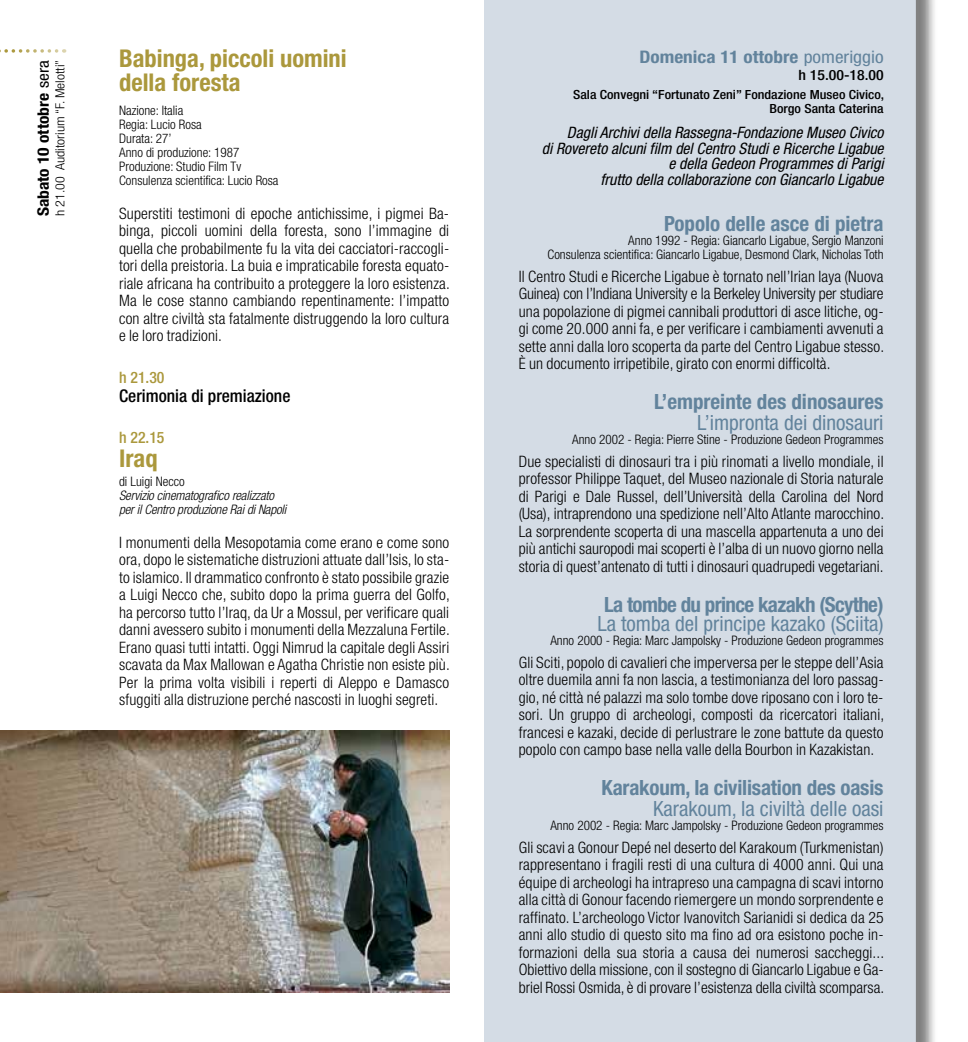
<style>
.page{position:relative;width:968px;height:1042px;background:#fff}
.page>*{position:absolute;margin:0;border:0;box-sizing:border-box;transform-origin:0 0}
.t1{font:700 condensed 24.5px/23.6px "Helvetica Neue LT Std";color:#ab983c}
.t2{font:condensed 21px "Helvetica Neue LT Std";color:#62839c}
.t3{font:700 condensed 21px "Helvetica Neue LT Std";letter-spacing:-.01em;color:#62839c}
.t4{font:700 condensed 21px "Helvetica Neue LT Std";letter-spacing:-.03em;color:#62839c}
.t5{font:500 condensed 17.5px "Helvetica Neue LT Std";color:#000}
.t6{font:700 condensed 17.32px "Helvetica Neue LT Std";color:#62839c;scale:1.11 1}
.t7{font:300 condensed 15.75px/17.5px "Helvetica Neue LT Std";letter-spacing:.01em;color:#000;text-align:justify}
.t8{font:italic condensed 15.75px/15.8px "Helvetica Neue LT Std";color:#000;text-align:right}
.t9{font:700 condensed 15.75px "Helvetica Neue LT Std";color:#000;scale:1.11 1}
.t10{font:500 condensed 15.75px "Helvetica Neue LT Std";color:#ab983c}
.t11{font:500 condensed 14.17px "Helvetica Neue LT Std";color:#000;scale:1.11 1}
.t12{font:300 condensed 13.12px/14px "Helvetica Neue LT Std";color:#000}
.t13{font:italic 300 condensed 13.12px/14px "Helvetica Neue LT Std";letter-spacing:-.01em;color:#000}
.t14{font:500 condensed 12.6px/14px "Helvetica Neue LT Std";color:#000;text-align:right;scale:1.11 1}
.t15{font:300 condensed 12.6px "Helvetica Neue LT Std";color:#000;scale:1.11 1}
.s1{font-weight:400}
</style>
<div class="page">
<svg style="left:0;top:49px;width:57px;height:4px"></svg>
<div style="left:486px;top:0;width:451px;height:1042px;background:#000;opacity:.5"></div>
<div style="left:484px;top:0;width:431px;height:1042px;background:#d4dce5"></div>
<img style="left:0;top:730px;width:449px;height:262px">
<p class="t9" style="left:34px;top:216px;width:142px;rotate:-90deg">Sabato 10 ottobre <span class="s1">sera</span></p>
<p class="t15" style="left:53px;top:216px;width:142px;rotate:-90deg">h 21.00 Auditorium “F. Melotti”</p>
<h1 class="t1" style="left:119px;top:46px;width:229px">Babinga, piccoli uomini della foresta</h1>
<p class="t12" style="left:119px;top:103px;width:161px">Nazione: Italia<br>Regia: Lucio Rosa<br>Durata: 27’<br>Anno di produzione: 1987<br>Produzione: Studio Film Tv<br>Consulenza scientifica: Lucio Rosa</p>
<p class="t7" style="left:119px;top:204px;width:332px">Superstiti testimoni di epoche antichissime, i pigmei Ba&shy;binga, piccoli uomini della foresta, sono l’immagine di quella che probabilmente fu la vita dei cacciatori-raccogli&shy;tori della preistoria. La buia e impraticabile foresta equato&shy;riale africana ha contribuito a proteggere la loro esistenza.<br>Ma le cose stanno cambiando repentinamente: l’impatto con altre civiltà sta fatalmente distruggendo la loro cultura e le loro tradizioni.</p>
<p class="t10" style="left:119px;top:368px;width:47px">h 21.30</p>
<p class="t5" style="left:119px;top:385px;width:173px">Cerimonia di premiazione</p>
<p class="t10" style="left:119px;top:428px;width:47px">h 22.15</p>
<h1 class="t1" style="left:119px;top:446px;width:40px">Iraq</h1>
<p class="t12" style="left:119px;top:474px;width:67px">di Luigi Necco</p>
<p class="t13" style="left:119px;top:488px;width:169px">Servizio cinematografico realizzato per il Centro produzione Rai di Napoli</p>
<p class="t7" style="left:119px;top:533px;width:332px">I monumenti della Mesopotamia come erano e come sono ora, dopo le sistematiche distruzioni attuate dall’Isis, lo sta&shy;to islamico. Il drammatico confronto è stato possibile grazie a Luigi Necco che, subito dopo la prima guerra del Golfo, ha percorso tutto l’Iraq, da Ur a Mossul, per verificare quali danni avessero subito i monumenti della Mezzaluna Fertile.<br>Erano quasi tutti intatti. Oggi Nimrud la capitale degli Assiri scavata da Max Mallowan e Agatha Christie non esiste più.<br>Per la prima volta visibili i reperti di Aleppo e Damasco sfuggiti alla distruzione perché nascosti in luoghi segreti.</p>
<p class="t6" style="left:639px;top:46px;width:221px">Domenica 11 ottobre <span class="s1">pomeriggio</span></p>
<p class="t11" style="left:798px;top:67px;width:78px">h 15.00-18.00</p>
<p class="t14" style="left:573px;top:88px;width:281px">Sala Convegni “Fortunato Zeni” Fondazione Museo Civico,<br>Borgo Santa Caterina</p>
<p class="t8" style="left:541px;top:125px;width:343px">Dagli Archivi della Rassegna-Fondazione Museo Civico<br>di Rovereto alcuni film del Centro Studi e Ricerche Ligabue e della Gedeon Programmes di Parigi<br>frutto della collaborazione con Giancarlo Ligabue</p>
<h2 class="t3" style="left:664px;top:211px;width:221px">Popolo delle asce di pietra</h2>
<p class="t12" style="left:547px;top:233px;width:337px;text-align:right">Anno 1992 - Regia: Giancarlo Ligabue, Sergio Manzoni<br>Consulenza scientifica: Giancarlo Ligabue, Desmond Clark, Nicholas Toth</p>
<p class="t7" style="left:518px;top:267px;width:367px">Il Centro Studi e Ricerche Ligabue è tornato nell’Irian Iaya (Nuova Guinea) con l’Indiana University e la Berkeley University per studiare una popolazione di pigmei cannibali produttori di asce litiche, og&shy;gi come 20.000 anni fa, e per verificare i cambiamenti avvenuti a sette anni dalla loro scoperta da parte del Centro Ligabue stesso.<br>È un documento irripetibile, girato con enormi difficoltà.</p>
<h2 class="t3" style="left:654px;top:389px;width:231px">L’empreinte des dinosaures</h2>
<h2 class="t2" style="left:697px;top:411px;width:188px">L’impronta dei dinosauri</h2>
<p class="t12" style="left:572px;top:432px;width:313px">Anno 2002 - Regia: Pierre Stine - Produzione Gedeon Programmes</p>
<p class="t7" style="left:518px;top:452px;width:367px">Due specialisti di dinosauri tra i più rinomati a livello mondiale, il professor Philippe Taquet, del Museo nazionale di Storia naturale di Parigi e Dale Russel, dell’Università della Carolina del Nord (Usa), intraprendono una spedizione nell’Alto Atlante marocchino.<br>La sorprendente scoperta di una mascella appartenuta a uno dei più antichi sauropodi mai scoperti è l’alba di un nuovo giorno nella storia di quest’antenato di tutti i dinosauri quadrupedi vegetariani.</p>
<h2 class="t4" style="left:604px;top:592px;width:281px">La tombe du prince kazakh (Scythe)</h2>
<h2 class="t2" style="left:597px;top:611px;width:288px">La tomba del principe kazako (Sciita)</h2>
<p class="t12" style="left:550px;top:633px;width:334px">Anno 2000 - Regia: Marc Jampolsky - Produzione Gedeon programmes</p>
<p class="t7" style="left:518px;top:653px;width:367px">Gli Sciti, popolo di cavalieri che imperversa per le steppe dell’Asia oltre duemila anni fa non lascia, a testimonianza del loro passag&shy;gio, né città né palazzi ma solo tombe dove riposano con i loro te&shy;sori. Un gruppo di archeologi, composti da ricercatori italiani, francesi e kazaki, decide di perlustrare le zone battute da questo popolo con campo base nella valle della Bourbon in Kazakistan.</p>
<h2 class="t3" style="left:601px;top:775px;width:283px">Karakoum, la civilisation des oasis</h2>
<h2 class="t2" style="left:653px;top:796px;width:232px">Karakoum, la civiltà delle oasi</h2>
<p class="t12" style="left:550px;top:818px;width:334px">Anno 2002 - Regia: Marc Jampolsky - Produzione Gedeon programmes</p>
<p class="t7" style="left:518px;top:838px;width:367px">Gli scavi a Gonour Depé nel deserto del Karakoum (Turkmenistan) rappresentano i fragili resti di una cultura di 4000 anni. Qui una équipe di archeologi ha intrapreso una campagna di scavi intorno alla città di Gonour facendo riemergere un mondo sorprendente e raffinato. L’archeologo Victor Ivanovitch Sarianidi si dedica da 25 anni allo studio di questo sito ma fino ad ora esistono poche in&shy;formazioni della sua storia a causa dei numerosi saccheggi...<br>Obiettivo della missione, con il sostegno di Giancarlo Ligabue e Ga&shy;briel Rossi Osmida, è di provare l’esistenza della civiltà scomparsa.</p>
</div>
